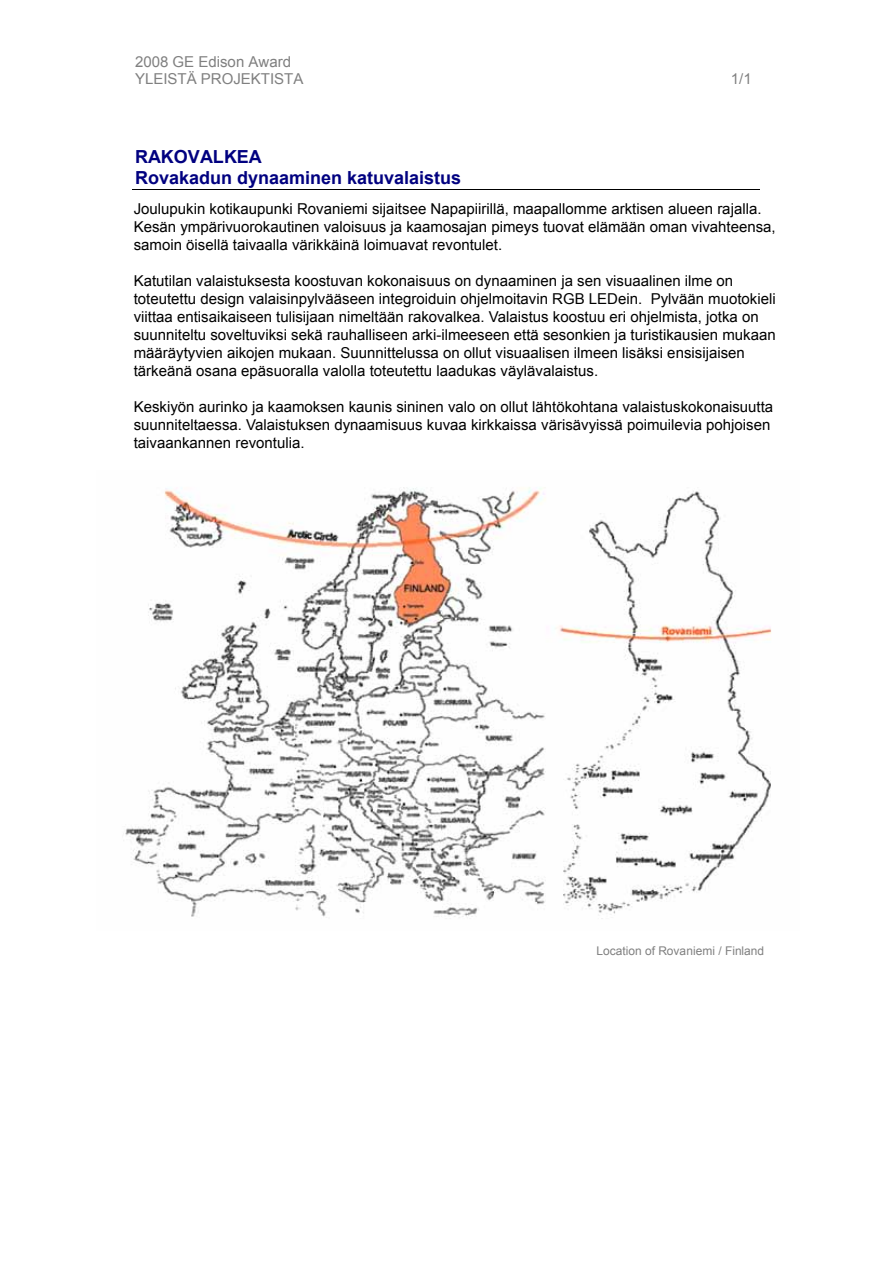
<style>
.page{position:relative;width:893px;height:1263px;background:#fff}
.page>*{position:absolute;margin:0;border:0;box-sizing:border-box;transform-origin:0 0}
.t1{font:700 18px/20.9px "Arial";color:#000080}
.t2{font:15px/18px "Arial";color:#000}
.t3{font:15px/17.2px "Arial";color:#808080}
.t4{font:12px "Arial";color:#808080}
</style>
<div class="page">
<img style="left:125px;top:487px;width:647px;height:432px">
<hr style="left:133px;top:189px;width:627px;height:1px;background:#000">
<p class="t3" style="left:135px;top:53px;width:170px">2008 GE Edison Award<br>YLEISTÄ PROJEKTISTA</p>
<p class="t1" style="left:135px;top:146px;width:328px">RAKOVALKEA<br>Rovakadun dynaaminen katuvalaistus</p>
<p class="t3" style="left:731px;top:70px;width:22px">1/1</p>
<p class="t2" style="left:134px;top:200px;width:643px">Joulupukin kotikaupunki Rovaniemi sijaitsee Napapiirillä, maapallomme arktisen alueen rajalla.<br>Kesän ympärivuorokautinen valoisuus ja kaamosajan pimeys tuovat elämään oman vivahteensa, samoin öisellä taivaalla värikkäinä loimuavat revontulet.</p>
<p class="t2" style="left:134px;top:272px;width:643px">Katutilan valaistuksesta koostuvan kokonaisuus on dynaaminen ja sen visuaalinen ilme on toteutettu design valaisinpylvääseen integroiduin ohjelmoitavin RGB LEDein. Pylvään muotokieli viittaa entisaikaiseen tulisijaan nimeltään rakovalkea. Valaistus koostuu eri ohjelmista, jotka on suunniteltu soveltuviksi sekä rauhalliseen arki-ilmeeseen että sesonkien ja turistikausien mukaan määräytyvien aikojen mukaan. Suunnittelussa on ollut visuaalisen ilmeen lisäksi ensisijaisen tärkeänä osana epäsuoralla valolla toteutettu laadukas väylävalaistus.</p>
<p class="t2" style="left:134px;top:398px;width:641px">Keskiyön aurinko ja kaamoksen kaunis sininen valo on ollut lähtökohtana valaistuskokonaisuutta suunniteltaessa. Valaistuksen dynaamisuus kuvaa kirkkaissa värisävyissä poimuilevia pohjoisen taivaankannen revontulia.</p>
<p class="t4" style="left:596px;top:944px;width:169px">Location of Rovaniemi / Finland</p>
</div>
